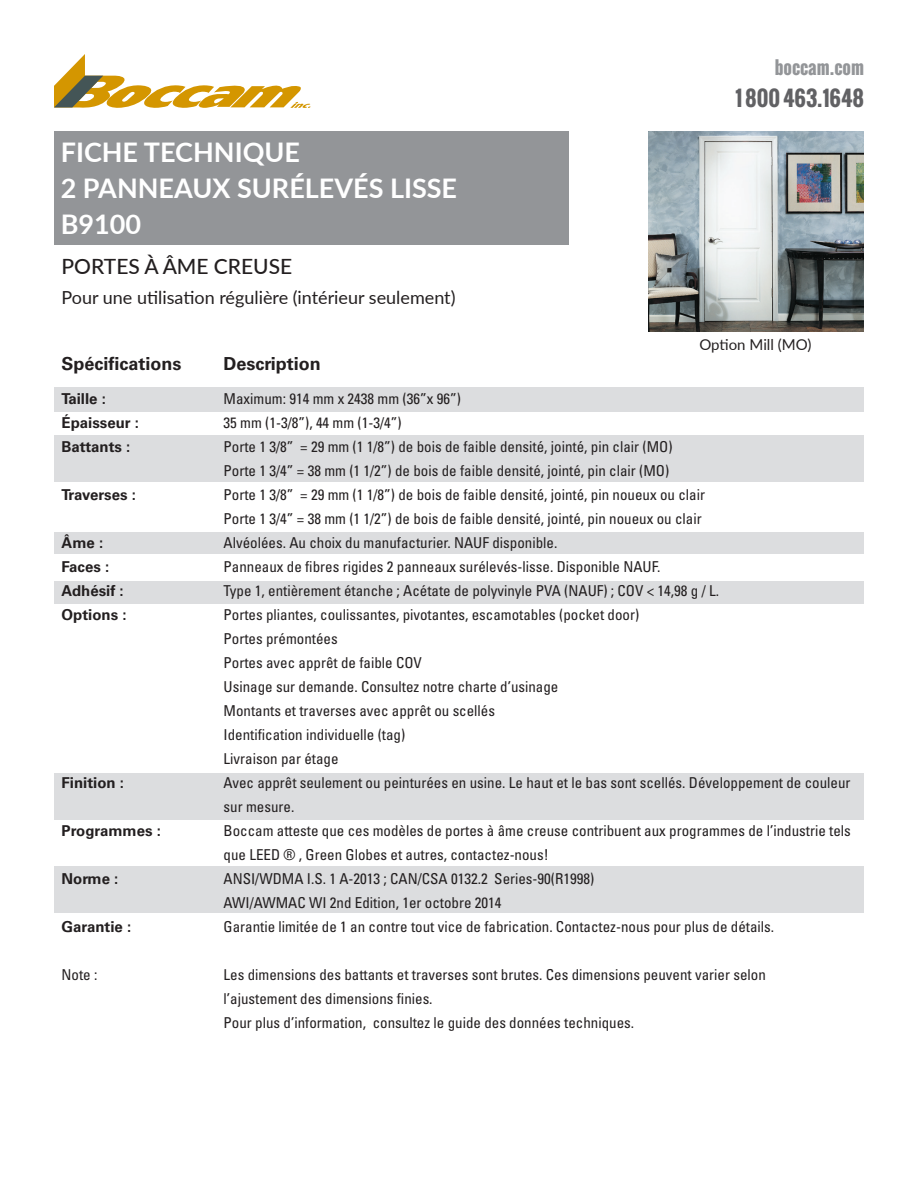
<style>
.page{position:relative;width:918px;height:1188px;background:#fff}
.page>*{position:absolute;margin:0;border:0;box-sizing:border-box;transform-origin:0 0}
.t1{font:700 27px "Lato";color:#fff}
.t2{font:500 21px "Lato";color:#231f20}
.t3{font:700 21px "Oswald";color:#616164}
.t4{font:18px "Lato";color:#231f20}
.t5{font:700 18px "Univers";color:#231f20}
.t6{font:700 18px "Oswald";color:#939598}
.t7{font:condensed 15px/24px "Univers";color:#231f20}
.t8{font:700 15px "Univers";color:#231f20}
.t9{font:15px "Lato";color:#231f20}
</style>
<div class="page">
<div style="left:54px;top:867px;width:810px;height:46px;background:#dcdddf"></div>
<div style="left:54px;top:773px;width:810px;height:46px;background:#dcdddf"></div>
<div style="left:54px;top:581px;width:810px;height:23px;background:#dcdddf"></div>
<div style="left:54px;top:435px;width:810px;height:46px;background:#dcdddf"></div>
<svg style="left:54px;top:54px;width:256px;height:54px"></svg>
<div style="left:54px;top:132px;width:514px;height:113px;background:#939598"></div>
<div style="left:54px;top:387px;width:810px;height:24px;background:#dcdddf"></div>
<div style="left:54px;top:532px;width:810px;height:22px;background:#dcdddf"></div>
<img style="left:648px;top:132px;width:216px;height:200px">
<p class="t1" style="left:61px;top:132px;width:241px">FICHE TECHNIQUE</p>
<p class="t1" style="left:61px;top:168px;width:398px">2 PANNEAUX SURÉLEVÉS LISSE</p>
<p class="t1" style="left:61px;top:204px;width:82px">B9100</p>
<p class="t2" style="left:62px;top:251px;width:232px">PORTES À ÂME CREUSE</p>
<p class="t4" style="left:62px;top:285px;width:395px">Pour une utilisation régulière (intérieur seulement)</p>
<p class="t5" style="left:62px;top:353px;width:122px">Spécifications</p>
<p class="t5" style="left:224px;top:353px;width:99px">Description</p>
<p class="t6" style="left:775px;top:54px;width:91px">boccam.com</p>
<p class="t3" style="left:736px;top:83px;width:130px">1 800 463.1648</p>
<p class="t9" style="left:699px;top:333px;width:114px">Option Mill (MO)</p>
<p class="t8" style="left:62px;top:390px;width:46px">Taille :</p>
<p class="t7" style="left:224px;top:386px;width:239px">Maximum: 914 mm x 2438 mm (36”x 96”)</p>
<p class="t8" style="left:62px;top:414px;width:79px">Épaisseur :</p>
<p class="t7" style="left:224px;top:410px;width:180px">35 mm (1-3/8”), 44 mm (1-3/4”)</p>
<p class="t8" style="left:62px;top:438px;width:70px">Battants :</p>
<p class="t7" style="left:224px;top:434px;width:451px">Porte 1 3/8” = 29 mm (1 1/8”) de bois de faible densité, jointé, pin clair (MO)</p>
<p class="t7" style="left:224px;top:458px;width:447px">Porte 1 3/4” = 38 mm (1 1/2”) de bois de faible densité, jointé, pin clair (MO)</p>
<p class="t8" style="left:62px;top:486px;width:76px">Traverses :</p>
<p class="t7" style="left:224px;top:482px;width:483px">Porte 1 3/8” = 29 mm (1 1/8”) de bois de faible densité, jointé, pin noueux ou clair</p>
<p class="t7" style="left:224px;top:506px;width:480px">Porte 1 3/4” = 38 mm (1 1/2”) de bois de faible densité, jointé, pin noueux ou clair</p>
<p class="t8" style="left:62px;top:534px;width:43px">Âme :</p>
<p class="t7" style="left:224px;top:530px;width:335px">Alvéolées. Au choix du manufacturier. NAUF disponible.</p>
<p class="t8" style="left:62px;top:558px;width:49px">Faces :</p>
<p class="t7" style="left:224px;top:554px;width:438px">Panneaux de fibres rigides 2 panneaux surélevés-lisse. Disponible NAUF.</p>
<p class="t8" style="left:62px;top:582px;width:64px">Adhésif :</p>
<p class="t7" style="left:224px;top:578px;width:497px">Type 1, entièrement étanche ; Acétate de polyvinyle PVA (NAUF) ; COV &lt; 14,98 g / L.</p>
<p class="t8" style="left:62px;top:606px;width:67px">Options :</p>
<p class="t7" style="left:224px;top:602px;width:417px">Portes pliantes, coulissantes, pivotantes, escamotables (pocket door)</p>
<p class="t7" style="left:224px;top:626px;width:116px">Portes prémontées</p>
<p class="t7" style="left:224px;top:650px;width:200px">Portes avec apprêt de faible COV</p>
<p class="t7" style="left:224px;top:674px;width:336px">Usinage sur demande. Consultez notre charte d’usinage</p>
<p class="t7" style="left:224px;top:698px;width:273px">Montants et traverses avec apprêt ou scellés</p>
<p class="t7" style="left:224px;top:722px;width:183px">Identification individuelle (tag)</p>
<p class="t7" style="left:224px;top:746px;width:116px">Livraison par étage</p>
<p class="t8" style="left:62px;top:774px;width:64px">Finition :</p>
<p class="t7" style="left:224px;top:770px;width:628px">Avec apprêt seulement ou peinturées en usine. Le haut et le bas sont scellés. Développement de couleur sur mesure.</p>
<p class="t8" style="left:62px;top:822px;width:101px">Programmes :</p>
<p class="t7" style="left:224px;top:818px;width:629px">Boccam atteste que ces modèles de portes à âme creuse contribuent aux programmes de l’industrie tels que LEED ® , Green Globes et autres, contactez-nous!</p>
<p class="t8" style="left:62px;top:870px;width:58px">Norme :</p>
<p class="t7" style="left:224px;top:866px;width:372px">ANSI/WDMA I.S. 1 A-2013 ; CAN/CSA 0132.2 Series-90(R1998)</p>
<p class="t7" style="left:224px;top:890px;width:279px">AWI/AWMAC WI 2nd Edition, 1er octobre 2014</p>
<p class="t8" style="left:62px;top:918px;width:71px">Garantie :</p>
<p class="t7" style="left:224px;top:914px;width:552px">Garantie limitée de 1 an contre tout vice de fabrication. Contactez-nous pour plus de détails.</p>
<p class="t7" style="left:62px;top:962px;width:37px">Note :</p>
<p class="t7" style="left:224px;top:962px;width:544px">Les dimensions des battants et traverses sont brutes. Ces dimensions peuvent varier selon</p>
<p class="t7" style="left:224px;top:986px;width:211px">l’ajustement des dimensions finies.</p>
<p class="t7" style="left:224px;top:1010px;width:412px">Pour plus d’information, consultez le guide des données techniques.</p>
</div>
